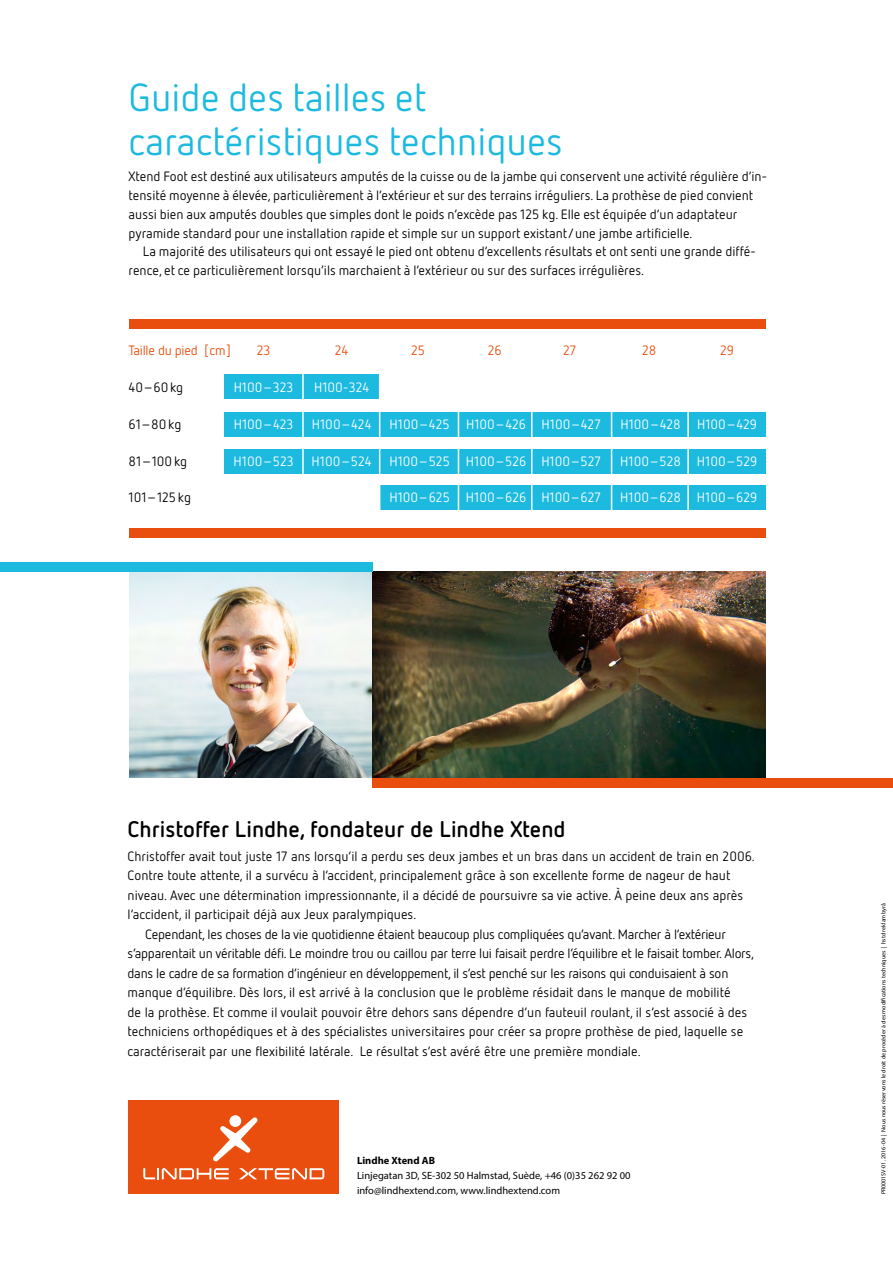
<style>
.page{position:relative;width:893px;height:1263px;background:#fff}
.page>*{position:absolute;margin:0;border:0;box-sizing:border-box;transform-origin:0 0}
.t1{font:39px/43.5px "Netto OT";color:#1dbadf}
.t2{font:700 22.5px "Netto OT";color:#000}
.t3{font:13.5px "Netto OT";color:#000}
.t4{font:13.5px "Netto OT";letter-spacing:-.02em;color:#000}
.t5{font:13.5px "Netto OT";color:#fff}
.t6{font:13.5px "Netto OT";letter-spacing:-.02em;color:#e94e0f}
.t7{font:10.5px/15px "Myriad Pro";color:#000}
.t8{font:6px "Myriad Pro";color:#000}
.s1{font-weight:700}
</style>
<div class="page">
<img style="left:129px;top:571px;width:637px;height:207px">
<div style="left:0;top:562px;width:373px;height:10px;background:#1dbadf"></div>
<div style="left:373px;top:778px;width:520px;height:9px;background:#e94e0f"></div>
<div style="left:129px;top:319px;width:636px;height:9px;background:#e94e0f"></div>
<div style="left:129px;top:529px;width:637px;height:9px;background:#e94e0f"></div>
<div style="left:129px;top:1100px;width:210px;height:94px;background:#e94e0f"></div>
<svg style="left:213px;top:1117px;width:44px;height:44px"></svg>
<div style="left:229px;top:1115px;width:12px;height:12px;background:#fff;border-radius:50%"></div>
<svg style="left:143px;top:1168px;width:86px;height:11px"></svg>
<svg style="left:239px;top:1168px;width:85px;height:11px"></svg>
<div style="left:224px;top:374px;width:156px;height:25px;background:#1dbadf"></div>
<div style="left:224px;top:413px;width:542px;height:24px;background:#1dbadf"></div>
<div style="left:224px;top:449px;width:542px;height:24px;background:#1dbadf"></div>
<div style="left:380px;top:485px;width:385px;height:24px;background:#1dbadf"></div>
<hr style="left:302px;top:346px;width:2px;height:172px;background:#fff">
<hr style="left:379px;top:346px;width:1px;height:172px;background:#fff">
<hr style="left:458px;top:346px;width:1px;height:172px;background:#fff">
<hr style="left:531px;top:346px;width:1px;height:172px;background:#fff">
<hr style="left:611px;top:346px;width:1px;height:172px;background:#fff">
<hr style="left:687px;top:346px;width:2px;height:172px;background:#fff">
<p class="t1" style="left:129px;top:75px;width:436px">Guide des tailles et caractéristiques techniques</p>
<p class="t3" style="left:129px;top:168px;width:640px">Xtend Foot est destiné aux utilisateurs amputés de la cuisse ou de la jambe qui conservent une activité régulière d’in-</p>
<p class="t3" style="left:129px;top:187px;width:626px">tensité moyenne à élevée, particulièrement à l’extérieur et sur des terrains irréguliers. La prothèse de pied convient</p>
<p class="t3" style="left:129px;top:206px;width:610px">aussi bien aux amputés doubles que simples dont le poids n’excède pas 125 kg. Elle est équipée d’un adaptateur</p>
<p class="t3" style="left:129px;top:225px;width:566px">pyramide standard pour une installation rapide et simple sur un support existant/une jambe artificielle.</p>
<p class="t3" style="left:143px;top:243px;width:615px">La majorité des utilisateurs qui ont essayé le pied ont obtenu d’excellents résultats et ont senti une grande diffé-</p>
<p class="t3" style="left:129px;top:262px;width:517px">rence, et ce particulièrement lorsqu’ils marchaient à l’extérieur ou sur des surfaces irrégulières.</p>
<p class="t6" style="left:129px;top:342px;width:103px">Taille du pied [cm]</p>
<p class="t6" style="left:257px;top:342px;width:15px">23</p>
<p class="t6" style="left:335px;top:342px;width:15px">24</p>
<p class="t6" style="left:411px;top:342px;width:15px">25</p>
<p class="t6" style="left:488px;top:342px;width:15px">26</p>
<p class="t6" style="left:563px;top:342px;width:15px">27</p>
<p class="t6" style="left:642px;top:342px;width:16px">28</p>
<p class="t6" style="left:720px;top:342px;width:15px">29</p>
<p class="t3" style="left:129px;top:379px;width:56px">40–60kg</p>
<p class="t5" style="left:234px;top:379px;width:61px">H100–323</p>
<p class="t5" style="left:314px;top:379px;width:57px">H100-324</p>
<p class="t3" style="left:129px;top:416px;width:54px">61–80kg</p>
<p class="t5" style="left:234px;top:416px;width:61px">H100–423</p>
<p class="t5" style="left:312px;top:416px;width:61px">H100–424</p>
<p class="t5" style="left:390px;top:416px;width:213px">H100–425 H100–426 H100–427</p>
<p class="t5" style="left:620px;top:416px;width:138px">H100–428 H100–429</p>
<p class="t3" style="left:129px;top:453px;width:60px">81–100kg</p>
<p class="t5" style="left:234px;top:453px;width:62px">H100–523</p>
<p class="t5" style="left:312px;top:453px;width:61px">H100–524</p>
<p class="t5" style="left:389px;top:453px;width:213px">H100–525 H100–526 H100–527</p>
<p class="t5" style="left:620px;top:453px;width:139px">H100–528 H100–529</p>
<p class="t3" style="left:129px;top:489px;width:64px">101–125kg</p>
<p class="t5" style="left:389px;top:489px;width:213px">H100–625 H100–626 H100–627</p>
<p class="t5" style="left:620px;top:489px;width:139px">H100–628 H100–629</p>
<p class="t2" style="left:128px;top:814px;width:440px">Christoffer Lindhe, fondateur de Lindhe Xtend</p>
<p class="t3" style="left:128px;top:848px;width:629px">Christoffer avait tout juste 17 ans lorsqu’il a perdu ses deux jambes et un bras dans un accident de train en 2006.</p>
<p class="t3" style="left:128px;top:867px;width:604px">Contre toute attente, il a survécu à l’accident, principalement grâce à son excellente forme de nageur de haut</p>
<p class="t3" style="left:128px;top:887px;width:617px">niveau. Avec une détermination impressionnante, il a décidé de poursuivre sa vie active. À peine deux ans après</p>
<p class="t3" style="left:128px;top:906px;width:290px">l’accident, il participait déjà aux Jeux paralympiques.</p>
<p class="t4" style="left:145px;top:926px;width:582px">Cependant, les choses de la vie quotidienne étaient beaucoup plus compliquées qu’avant. Marcher à l’extérieur</p>
<p class="t4" style="left:128px;top:945px;width:628px">s’apparentait un véritable défi. Le moindre trou ou caillou par terre lui faisait perdre l’équilibre et le faisait tomber. Alors,</p>
<p class="t4" style="left:128px;top:965px;width:602px">dans le cadre de sa formation d’ingénieur en développement, il s’est penché sur les raisons qui conduisaient à son</p>
<p class="t3" style="left:128px;top:984px;width:604px">manque d’équilibre. Dès lors, il est arrivé à la conclusion que le problème résidait dans le manque de mobilité</p>
<p class="t3" style="left:128px;top:1004px;width:621px">de la prothèse. Et comme il voulait pouvoir être dehors sans dépendre d’un fauteuil roulant, il s’est associé à des</p>
<p class="t3" style="left:128px;top:1023px;width:617px">techniciens orthopédiques et à des spécialistes universitaires pour créer sa propre prothèse de pied, laquelle se</p>
<p class="t3" style="left:128px;top:1043px;width:515px">caractériserait par une flexibilité latérale. Le résultat s’est avéré être une première mondiale.</p>
<p class="t7" style="left:357px;top:1152px;width:275px"><span class="s1">Lindhe Xtend AB<br></span>Linjegatan 3D, SE-302 50 Halmstad, Suède, +46 (0)35 262 92 00 info@lindhextend.com, www.lindhextend.com</p>
<p class="t8" style="left:880px;top:1194px;width:292px;rotate:-90deg">PR0001SV-01. 2016-04 | Nous nous réservons le droit de procéder à des modifications techniques | hstd reklambyrå</p>
</div>
